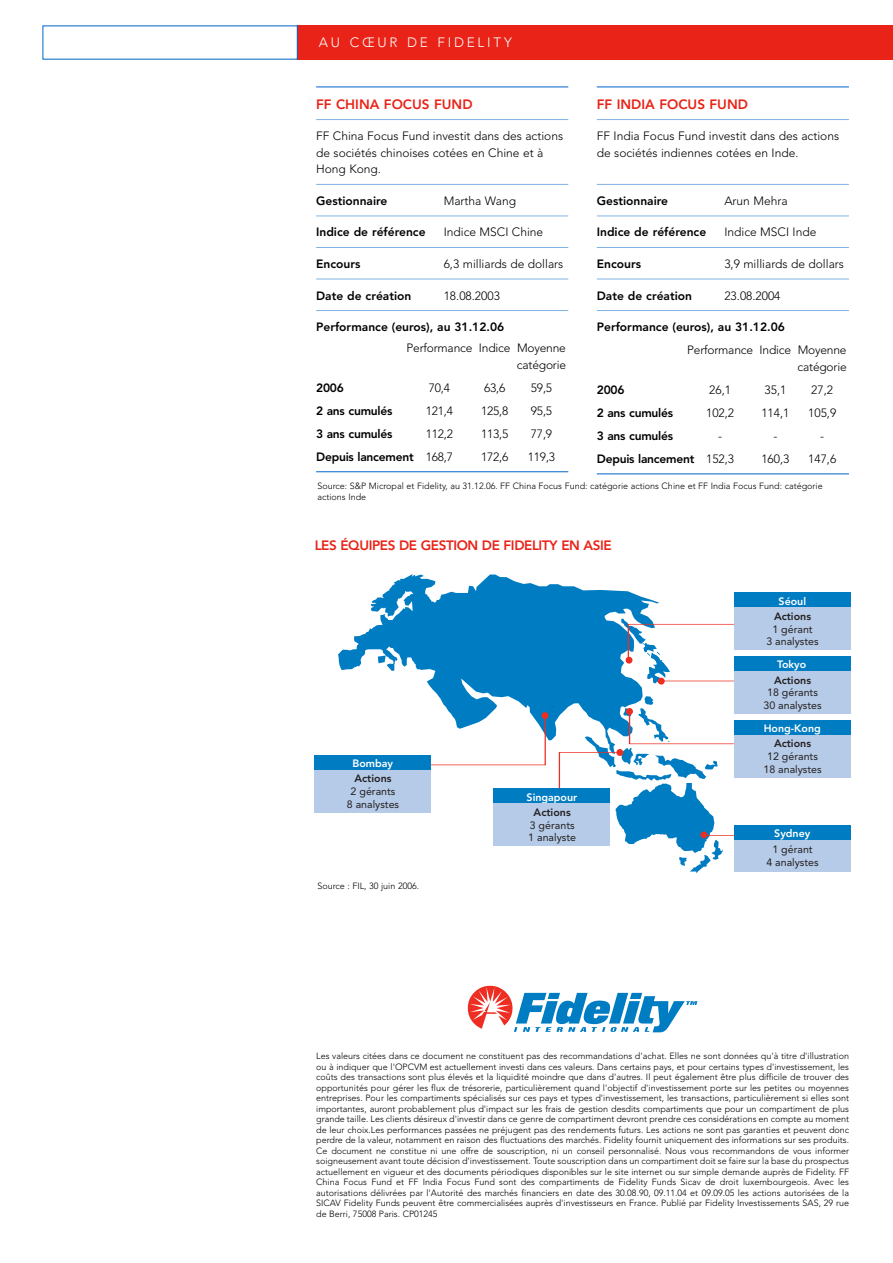
<style>
.page{position:relative;width:893px;height:1263px;background:#fff}
.page>*{position:absolute;margin:0;border:0;box-sizing:border-box;transform-origin:0 0}
.t1{font:800 13.5px "Avenir";letter-spacing:-.03em;color:#e92317}
.t2{font:800 13.5px "Avenir";color:#e92317}
.t3{font:300 13.5px "Avenir";letter-spacing:.21em;color:#fff}
.t4{font:300 12px/16.6px "Avenir";color:#000}
.t5{font:800 12px "Avenir";color:#000}
.t6{font:800 12px "Avenir";letter-spacing:-.02em;color:#000}
.t7{font:10.65px/12.8px "Avenir";color:#231f20}
.t8{font:800 10.65px "Avenir";color:#fff}
.t9{font:800 10.65px "Avenir";color:#231f20}
.t10{font:300 9px/10.5px "Avenir";color:#000;text-align:justify}
.s1{font-weight:300}
</style>
<div class="page">
<svg style="left:468px;top:986px;width:229px;height:46px"></svg>
<div style="left:298px;top:26px;width:595px;height:34px;background:#e92317"></div>
<svg style="left:338px;top:574px;width:321px;height:167px;fill:#007cc2"></svg>
<svg style="left:621px;top:619px;width:113px;height:64px"></svg>
<svg style="left:414px;top:715px;width:132px;height:50px"></svg>
<div style="left:542px;top:712px;width:6px;height:7px;background:#ee2e22;border-radius:50%"></div>
<svg style="left:552px;top:696px;width:197px;height:177px"></svg>
<div style="left:315px;top:755px;width:116px;height:17px;background:#007cc2"></div>
<div style="left:315px;top:770px;width:116px;height:43px;background:#b6cbe8"></div>
<div style="left:494px;top:788px;width:116px;height:17px;background:#007cc2"></div>
<div style="left:494px;top:804px;width:116px;height:42px;background:#b6cbe8"></div>
<div style="left:734px;top:593px;width:116px;height:16px;background:#007cc2"></div>
<div style="left:734px;top:608px;width:116px;height:42px;background:#b6cbe8"></div>
<div style="left:734px;top:656px;width:116px;height:17px;background:#007cc2"></div>
<div style="left:734px;top:671px;width:116px;height:43px;background:#b6cbe8"></div>
<div style="left:734px;top:720px;width:116px;height:16px;background:#007cc2"></div>
<div style="left:734px;top:735px;width:116px;height:42px;background:#b6cbe8"></div>
<div style="left:626px;top:657px;width:6px;height:7px;background:#ee2e22;border-radius:50%"></div>
<div style="left:658px;top:678px;width:7px;height:7px;background:#ee2e22;border-radius:50%"></div>
<hr style="left:705px;top:835px;width:59px;height:1px;background:#ee2e22">
<div style="left:734px;top:825px;width:116px;height:17px;background:#007cc2"></div>
<div style="left:734px;top:841px;width:116px;height:31px;background:#b6cbe8"></div>
<hr style="left:316px;top:87px;width:252px;height:1px;background:#0066ca">
<hr style="left:316px;top:119px;width:252px;height:1px;background:#80b3e4">
<hr style="left:316px;top:184px;width:252px;height:1px;background:#80b3e4">
<hr style="left:316px;top:216px;width:252px;height:1px;background:#80b3e4">
<hr style="left:316px;top:247px;width:252px;height:1px;background:#80b3e4">
<hr style="left:316px;top:279px;width:252px;height:1px;background:#80b3e4">
<hr style="left:316px;top:310px;width:252px;height:1px;background:#80b3e4">
<hr style="left:316px;top:471px;width:252px;height:1px;background:#0066ca">
<hr style="left:597px;top:87px;width:252px;height:1px;background:#0066ca">
<hr style="left:597px;top:119px;width:252px;height:1px;background:#80b3e4">
<hr style="left:597px;top:184px;width:252px;height:1px;background:#80b3e4">
<hr style="left:597px;top:216px;width:252px;height:1px;background:#80b3e4">
<hr style="left:597px;top:247px;width:252px;height:1px;background:#80b3e4">
<hr style="left:597px;top:279px;width:252px;height:1px;background:#80b3e4">
<hr style="left:597px;top:310px;width:252px;height:1px;background:#80b3e4">
<hr style="left:597px;top:473px;width:252px;height:1px;background:#0066ca">
<h1 class="t3" style="left:319px;top:37px;width:194px">AU CŒUR DE FIDELITY</h1>
<h1 class="t2" style="left:316px;top:98px;width:158px">FF CHINA FOCUS FUND</h1>
<h2 class="t4" style="left:316px;top:129px;width:248px">FF China Focus Fund investit dans des actions de sociétés chinoises cotées en Chine et à<br>Hong Kong.</h2>
<h2 class="t5" style="left:316px;top:196px;width:73px">Gestionnaire</h2>
<h2 class="t4" style="left:444px;top:193px;width:74px">Martha Wang</h2>
<h2 class="t5" style="left:316px;top:227px;width:111px">Indice de référence</h2>
<h2 class="t4" style="left:444px;top:225px;width:101px">Indice MSCI Chine</h2>
<h2 class="t5" style="left:316px;top:259px;width:46px">Encours</h2>
<h2 class="t4" style="left:444px;top:256px;width:121px">6,3 milliards de dollars</h2>
<h2 class="t5" style="left:316px;top:290px;width:97px">Date de création</h2>
<h2 class="t4" style="left:444px;top:288px;width:58px">18.08.2003</h2>
<h2 class="t5" style="left:316px;top:322px;width:190px">Performance (euros), au 31.12.06</h2>
<h2 class="t4" style="left:406px;top:340px;width:161px;text-align:right">Performance Indice Moyenne catégorie</h2>
<h2 class="t5" style="left:316px;top:383px;width:29px">2006</h2>
<h2 class="t4" style="left:429px;top:380px;width:23px">70,4</h2>
<h2 class="t4" style="left:484px;top:380px;width:23px">63,6</h2>
<h2 class="t4" style="left:531px;top:380px;width:23px">59,5</h2>
<h2 class="t6" style="left:316px;top:406px;width:78px">2 ans cumulés</h2>
<h2 class="t4" style="left:426px;top:403px;width:29px">121,4</h2>
<h2 class="t4" style="left:481px;top:403px;width:29px">125,8</h2>
<h2 class="t4" style="left:531px;top:403px;width:23px">95,5</h2>
<h2 class="t6" style="left:316px;top:429px;width:78px">3 ans cumulés</h2>
<h2 class="t4" style="left:426px;top:426px;width:29px">112,2</h2>
<h2 class="t4" style="left:481px;top:426px;width:29px">113,5</h2>
<h2 class="t4" style="left:531px;top:426px;width:23px">77,9</h2>
<h2 class="t6" style="left:316px;top:452px;width:138px">Depuis lancement <span class="s1">168,7</span></h2>
<h2 class="t4" style="left:481px;top:449px;width:29px">172,6</h2>
<h2 class="t4" style="left:528px;top:449px;width:29px">119,3</h2>
<h1 class="t2" style="left:597px;top:98px;width:153px">FF INDIA FOCUS FUND</h1>
<h2 class="t4" style="left:597px;top:129px;width:244px">FF India Focus Fund investit dans des actions de sociétés indiennes cotées en Inde.</h2>
<h2 class="t5" style="left:597px;top:196px;width:73px">Gestionnaire</h2>
<h2 class="t4" style="left:724px;top:193px;width:65px">Arun Mehra</h2>
<h2 class="t5" style="left:597px;top:227px;width:111px">Indice de référence</h2>
<h2 class="t4" style="left:724px;top:225px;width:94px">Indice MSCI Inde</h2>
<h2 class="t5" style="left:597px;top:259px;width:46px">Encours</h2>
<h2 class="t4" style="left:724px;top:256px;width:121px">3,9 milliards de dollars</h2>
<h2 class="t5" style="left:597px;top:290px;width:97px">Date de création</h2>
<h2 class="t4" style="left:724px;top:288px;width:58px">23.08.2004</h2>
<h2 class="t5" style="left:597px;top:322px;width:190px">Performance (euros), au 31.12.06</h2>
<h2 class="t4" style="left:687px;top:343px;width:161px;text-align:right">Performance Indice Moyenne catégorie</h2>
<h2 class="t5" style="left:597px;top:385px;width:29px">2006</h2>
<h2 class="t4" style="left:709px;top:382px;width:23px">26,1</h2>
<h2 class="t4" style="left:764px;top:382px;width:23px">35,1</h2>
<h2 class="t4" style="left:811px;top:382px;width:23px">27,2</h2>
<h2 class="t6" style="left:597px;top:408px;width:78px">2 ans cumulés</h2>
<h2 class="t4" style="left:706px;top:405px;width:30px">102,2</h2>
<h2 class="t4" style="left:761px;top:405px;width:30px">114,1</h2>
<h2 class="t4" style="left:808px;top:405px;width:30px">105,9</h2>
<h2 class="t6" style="left:597px;top:431px;width:78px">3 ans cumulés</h2>
<h2 class="t4" style="left:718px;top:428px;width:5px">-</h2>
<h2 class="t4" style="left:773px;top:428px;width:5px">-</h2>
<h2 class="t4" style="left:820px;top:428px;width:5px">-</h2>
<h2 class="t6" style="left:597px;top:454px;width:139px">Depuis lancement <span class="s1">152,3</span></h2>
<h2 class="t4" style="left:761px;top:451px;width:30px">160,3</h2>
<h2 class="t4" style="left:808px;top:451px;width:30px">147,6</h2>
<p class="t10" style="left:317px;top:481px;width:507px">Source: S&amp;P Micropal et Fidelity, au 31.12.06. FF China Focus Fund: catégorie actions Chine et FF India Focus Fund: catégorie actions Inde</p>
<h1 class="t1" style="left:315px;top:540px;width:299px">LES ÉQUIPES DE GESTION DE FIDELITY EN ASIE</h1>
<p class="t8" style="left:352px;top:759px;width:42px">Bombay</p>
<p class="t9" style="left:354px;top:774px;width:39px">Actions</p>
<p class="t7" style="left:359px;top:786px;width:41px">gérants nalystes</p>
<p class="t8" style="left:527px;top:792px;width:52px">Singapour</p>
<p class="t9" style="left:534px;top:808px;width:39px">Actions</p>
<p class="t7" style="left:539px;top:819px;width:39px;text-align:center">gérants nalyste</p>
<p class="t10" style="left:317px;top:881px;width:103px">Source : FIL, 30 juin 2006.</p>
<p class="t8" style="left:778px;top:596px;width:29px">Séoul</p>
<p class="t9" style="left:774px;top:612px;width:39px">Actions</p>
<p class="t7" style="left:781px;top:623px;width:39px">gérant nalystes</p>
<p class="t8" style="left:777px;top:660px;width:31px">Tokyo</p>
<p class="t9" style="left:774px;top:675px;width:39px">Actions</p>
<p class="t7" style="left:778px;top:687px;width:45px;text-indent:-11px">18 gérants analystes</p>
<p class="t8" style="left:764px;top:724px;width:59px">Hong-Kong</p>
<p class="t9" style="left:774px;top:739px;width:39px">Actions</p>
<p class="t7" style="left:778px;top:751px;width:45px;text-indent:-11px">12 gérants analystes</p>
<p class="t8" style="left:774px;top:829px;width:38px">Sydney</p>
<p class="t7" style="left:781px;top:843px;width:39px">gérant nalystes</p>
<p class="t10" style="left:316px;top:1052px;width:534px">Les valeurs citées dans ce document ne constituent pas des recommandations d'achat. Elles ne sont données qu'à titre d'illustration ou à indiquer que l'OPCVM est actuellement investi dans ces valeurs. Dans certains pays, et pour certains types d'investissement, les coûts des transactions sont plus élevés et la liquidité moindre que dans d'autres. Il peut également être plus difficile de trouver des opportunités pour gérer les flux de trésorerie, particulièrement quand l'objectif d'investissement porte sur les petites ou moyennes entreprises. Pour les compartiments spécialisés sur ces pays et types d'investissement, les transactions, particulièrement si elles sont importantes, auront probablement plus d'impact sur les frais de gestion desdits compartiments que pour un compartiment de plus grande taille. Les clients désireux d'investir dans ce genre de compartiment devront prendre ces considérations en compte au moment de leur choix.Les performances passées ne préjugent pas des rendements futurs. Les actions ne sont pas garanties et peuvent donc perdre de la valeur, notamment en raison des fluctuations des marchés. Fidelity fournit uniquement des informations sur ses produits.<br>Ce document ne constitue ni une offre de souscription, ni un conseil personnalisé. Nous vous recommandons de vous informer soigneusement avant toute décision d'investissement. Toute souscription dans un compartiment doit se faire sur la base du prospectus actuellement en vigueur et des documents périodiques disponibles sur le site internet ou sur simple demande auprès de Fidelity. FF China Focus Fund et FF India Focus Fund sont des compartiments de Fidelity Funds Sicav de droit luxembourgeois. Avec les autorisations délivrées par l'Autorité des marchés financiers en date des 30.08.90, 09.11.04 et 09.09.05 les actions autorisées de la SICAV Fidelity Funds peuvent être commercialisées auprès d'investisseurs en France. Publié par Fidelity Investissements SAS, 29 rue de Berri, 75008 Paris. CP01245</p>
</div>
